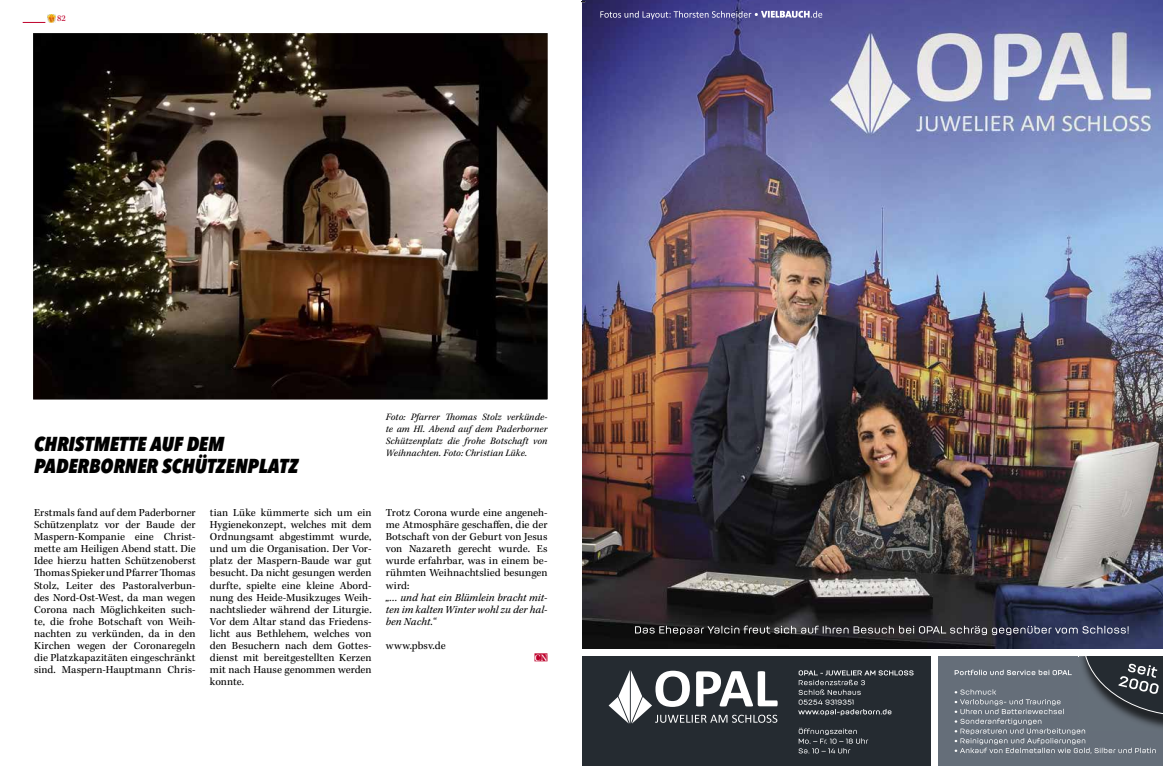
<style>
.page{position:relative;width:1163px;height:766px;background:#fff}
.page>*{position:absolute;margin:0;border:0;box-sizing:border-box;transform-origin:0 0}
.t1{font:italic 800 condensed 20px/22px "Avenir Next LT Pro";color:#000}
.t2{font:11px/12px "Kepler Std";letter-spacing:.005em;color:#000;text-align:justify}
.t3{font:italic 11px/12px "Kepler Std";letter-spacing:.005em;color:#000;text-align:justify}
.t4{font:italic 10px/12px "Kepler Std";letter-spacing:.01em;color:#000;text-align:justify}
.t5{font:10px "Kepler Std";color:#fff}
.t6{font:9px "Kepler Std";color:#be002b}
</style>
<div class="page">
<div style="left:582px;top:656px;width:348px;height:109px;background:#252b31"></div>
<div style="left:937px;top:656px;width:225px;height:109px;background:#656e79"></div>
<img style="left:582px;top:0;width:580px;height:649px">
<svg style="left:608px;top:579px;width:554px;height:174px"></svg>
<svg style="left:600px;top:11px;width:222px;height:8px;background:#7473a8"></svg>
<div style="left:930px;top:651px;width:7px;height:114px;background:#fff"></div>
<svg style="left:581px;top:0;width:11px;height:2px"></svg>
<img style="left:34px;top:34px;width:512px;height:364px">
<div style="left:29px;top:29px;width:522px;height:374px;border:4px solid #fff"></div>
<div style="left:534px;top:653px;width:13px;height:8px;background:#be002b"></div>
<svg style="left:23px;top:14px;width:33px;height:9px"></svg>
<p class="t6" style="left:57px;top:14px;width:10px">82</p>
<p class="t4" style="left:386px;top:411px;width:163px">Foto: Pfarrer Thomas Stolz verkünde&shy;te am Hl. Abend auf dem Paderborner Schützenplatz die frohe Botschaft von Weihnachten. Foto: Christian Lüke.</p>
<h1 class="t1" style="left:34px;top:433px;width:266px">CHRISTMETTE AUF DEM<br>PADERBORNER SCHÜTZENPLATZ</h1>
<p class="t2" style="left:34px;top:507px;width:163px">Erstmals fand auf dem Paderborner Schützenplatz vor der Baude der Maspern-Kompanie eine Christ&shy;mette am Heiligen Abend statt. Die Idee hierzu hatten Schützenoberst Thomas Spieker und Pfarrer Thomas Stolz, Leiter des Pastoralverbun&shy;des Nord-Ost-West, da man wegen Corona nach Möglichkeiten such&shy;te, die frohe Botschaft von Weih&shy;nachten zu verkünden, da in den Kirchen wegen der Coronaregeln die Platzkapazitäten eingeschränkt sind. Maspern-Hauptmann Chris-</p>
<p class="t2" style="left:210px;top:507px;width:163px">tian Lüke kümmerte sich um ein Hygienekonzept, welches mit dem Ordnungsamt abgestimmt wurde, und um die Organisation. Der Vor&shy;platz der Maspern-Baude war gut besucht. Da nicht gesungen werden durfte, spielte eine kleine Abord&shy;nung des Heide-Musikzuges Weih&shy;nachtslieder während der Liturgie.<br>Vor dem Altar stand das Friedens&shy;licht aus Bethlehem, welches von den Besuchern nach dem Gottes&shy;dienst mit bereitgestellten Kerzen mit nach Hause genommen werden konnte.</p>
<p class="t2" style="left:386px;top:507px;width:163px">Trotz Corona wurde eine angeneh&shy;me Atmosphäre geschaffen, die der Botschaft von der Geburt von Jesus von Nazareth gerecht wurde. Es wurde erfahrbar, was in einem be&shy;rühmten Weihnachtslied besungen wird:</p>
<p class="t3" style="left:386px;top:591px;width:163px">„… und hat ein Blümlein bracht mit&shy;ten im kalten Winter wohl zu der hal&shy;ben Nacht.“</p>
<p class="t2" style="left:386px;top:639px;width:61px">www.pbsv.de</p>
<p class="t5" style="left:534px;top:651px;width:14px">CN</p>
</div>
